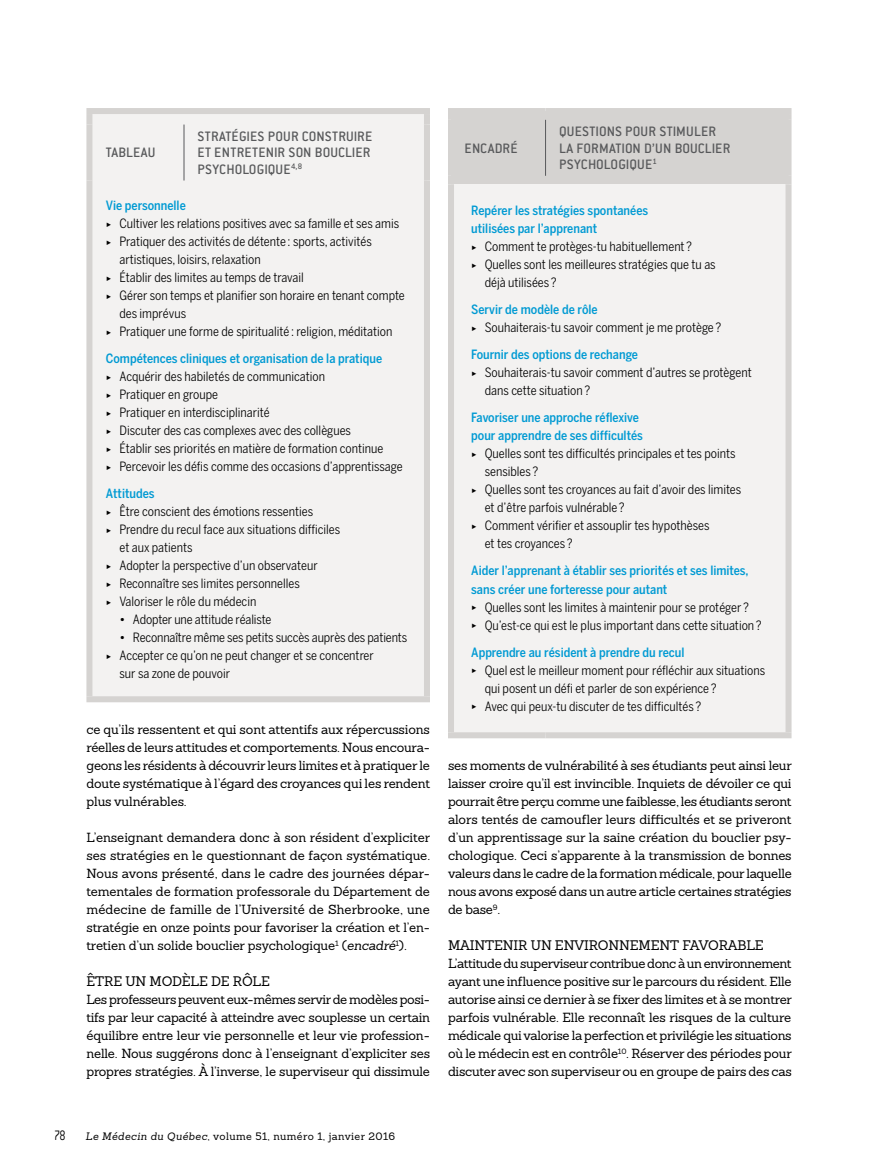
<style>
.page{position:relative;width:878px;height:1175px;background:#fff}
.page>*{position:absolute;margin:0;border:0;box-sizing:border-box;transform-origin:0 0}
.t1{font:500 15px/16.5px "Conduit ITC Std";letter-spacing:.005em;color:#58595b}
.t2{font:300 15px "Conduit ITC Std";color:#000;scale:.8 1}
.t3{font:13.5px "Sanchez Slab";letter-spacing:-.01em;color:#000}
.t4{font:12.9px/18px "Sanchez Slab";letter-spacing:-.02em;color:#000;text-align:justify}
.t5{font:12.75px/18px "Benton Sans Cond";color:#000}
.t6{font:500 12.75px/18px "Benton Sans Cond";color:#009ad3}
.t7{font:10.5px "Sanchez Slab";letter-spacing:.04em;color:#000}
.s1{font-weight:500}
.s2{font-style:italic}
</style>
<div class="page">
<div style="left:451px;top:185px;width:337px;height:550px;background:#f3f2f1"></div>
<div style="left:448px;top:185px;width:6px;height:547px;background:#d5d3d1"></div>
<div style="left:785px;top:185px;width:6px;height:547px;background:#d5d3d1"></div>
<div style="left:448px;top:732px;width:97px;height:6px;background:#d5d3d1"></div>
<div style="left:545px;top:732px;width:246px;height:6px;background:#d5d3d1"></div>
<div style="left:448px;top:108px;width:97px;height:6px;background:#d5d3d1"></div>
<div style="left:545px;top:108px;width:246px;height:6px;background:#d5d3d1"></div>
<div style="left:448px;top:114px;width:343px;height:71px;background:#d5d3d1"></div>
<div style="left:448px;top:120px;width:6px;height:56px;background:#d5d3d1"></div>
<div style="left:785px;top:120px;width:6px;height:56px;background:#d5d3d1"></div>
<div style="left:448px;top:176px;width:6px;height:9px;background:#d5d3d1"></div>
<div style="left:785px;top:176px;width:6px;height:9px;background:#d5d3d1"></div>
<div style="left:92px;top:114px;width:332px;height:582px;background:#f3f2f1"></div>
<div style="left:86px;top:108px;width:98px;height:6px;background:#d5d3d1"></div>
<div style="left:86px;top:114px;width:6px;height:10px;background:#d5d3d1"></div>
<div style="left:184px;top:108px;width:246px;height:6px;background:#d5d3d1"></div>
<div style="left:424px;top:114px;width:6px;height:10px;background:#d5d3d1"></div>
<div style="left:424px;top:180px;width:6px;height:516px;background:#d5d3d1"></div>
<div style="left:86px;top:124px;width:6px;height:56px;background:#d5d3d1"></div>
<hr style="left:184px;top:124px;width:1px;height:56px;background:#58595b">
<div style="left:424px;top:124px;width:6px;height:56px;background:#d5d3d1"></div>
<div style="left:86px;top:180px;width:6px;height:516px;background:#d5d3d1"></div>
<div style="left:86px;top:696px;width:98px;height:6px;background:#d5d3d1"></div>
<div style="left:184px;top:696px;width:246px;height:6px;background:#d5d3d1"></div>
<svg style="left:107px;top:222px;width:4px;height:4px"></svg>
<svg style="left:107px;top:240px;width:4px;height:4px"></svg>
<svg style="left:107px;top:276px;width:4px;height:4px"></svg>
<svg style="left:107px;top:294px;width:4px;height:4px"></svg>
<svg style="left:107px;top:330px;width:4px;height:4px"></svg>
<svg style="left:107px;top:375px;width:4px;height:4px"></svg>
<svg style="left:107px;top:393px;width:4px;height:4px"></svg>
<svg style="left:107px;top:411px;width:4px;height:4px"></svg>
<svg style="left:107px;top:429px;width:4px;height:4px"></svg>
<svg style="left:107px;top:447px;width:4px;height:4px"></svg>
<svg style="left:107px;top:465px;width:4px;height:4px"></svg>
<svg style="left:107px;top:510px;width:4px;height:4px"></svg>
<svg style="left:107px;top:528px;width:4px;height:4px"></svg>
<svg style="left:107px;top:564px;width:4px;height:4px"></svg>
<svg style="left:107px;top:582px;width:4px;height:4px"></svg>
<svg style="left:107px;top:600px;width:4px;height:4px"></svg>
<svg style="left:107px;top:654px;width:4px;height:4px"></svg>
<p class="t1" style="left:106px;top:144px;width:51px">TABLEAU</p>
<p class="t1" style="left:197px;top:127px;width:176px;text-align:justify">STRATÉGIES POUR CONSTRUIRE ET ENTRETENIR SON BOUCLIER PSYCHOLOGIQUE<sup>4,8</sup></p>
<p class="t6" style="left:106px;top:196px;width:81px">Vie personnelle</p>
<p class="t5" style="left:119px;top:214px;width:287px">Cultiver les relations positives avec sa famille et ses amis Pratiquer des activités de détente : sports, activités artistiques, loisirs, relaxation<br>Établir des limites au temps de travail<br>Gérer son temps et planifier son horaire en tenant compte des imprévus<br>Pratiquer une forme de spiritualité : religion, méditation</p>
<p class="t6" style="left:106px;top:349px;width:278px">Compétences cliniques et organisation de la pratique</p>
<p class="t5" style="left:119px;top:367px;width:285px">Acquérir des habiletés de communication<br>Pratiquer en groupe<br>Pratiquer en interdisciplinarité<br>Discuter des cas complexes avec des collègues<br>Établir ses priorités en matière de formation continue Percevoir les défis comme des occasions d’apprentissage</p>
<p class="t6" style="left:106px;top:484px;width:50px">Attitudes</p>
<p class="t5" style="left:119px;top:502px;width:222px">Être conscient des émotions ressenties Prendre du recul face aux situations difficiles et aux patients<br>Adopter la perspective d’un observateur Reconnaître ses limites personnelles Valoriser le rôle du médecin</p>
<p class="t5" style="left:119px;top:610px;width:153px"><span class="s1">•</span> Adopter une attitude réaliste</p>
<p class="t5" style="left:119px;top:628px;width:289px"><span class="s1">•</span> Reconnaître même ses petits succès auprès des patients<br>Accepter ce qu’on ne peut changer et se concentrer<br>sur sa zone de pouvoir</p>
<p class="t4" style="left:86px;top:720px;width:345px">ce qu’ils ressentent et qui sont attentifs aux répercussions réelles de leurs attitudes et comportements. Nous encoura&shy;geons les résidents à découvrir leurs limites et à pratiquer le doute systématique à l’égard des croyances qui les rendent plus vulnérables.</p>
<p class="t4" style="left:86px;top:828px;width:345px">L’enseignant demandera donc à son résident d’expliciter ses stratégies en le questionnant de façon systématique.<br>Nous avons présenté, dans le cadre des journées dépar&shy;tementales de formation professorale du Département de médecine de famille de l’Université de Sherbrooke, une stratégie en onze points pour favoriser la création et l’en&shy;tretien d’un solide bouclier psychologique<sup>1</sup> (<span class="s2">encadré</span><sup>1</sup>).</p>
<p class="t3" style="left:86px;top:972px;width:185px">ÊTRE UN MODÈLE DE RÔLE</p>
<p class="t4" style="left:86px;top:990px;width:345px">Les professeurs peuvent eux-mêmes servir de modèles posi&shy;tifs par leur capacité à atteindre avec souplesse un certain équilibre entre leur vie personnelle et leur vie profession&shy;nelle. Nous suggérons donc à l’enseignant d’expliciter ses propres stratégies. À l’inverse, le superviseur qui dissimule</p>
<p class="t1" style="left:559px;top:123px;width:173px">QUESTIONS POUR STIMULER<br>LA FORMATION D’UN BOUCLIER<br>PSYCHOLOGIQUE<sup>1</sup></p>
<p class="t6" style="left:471px;top:202px;width:178px">Repérer les stratégies spontanées utilisées par l’apprenant</p>
<p class="t5" style="left:484px;top:238px;width:232px">Comment te protèges-tu habituellement ?<br>Quelles sont les meilleures stratégies que tu as déjà utilisées ?</p>
<p class="t6" style="left:471px;top:301px;width:128px">Servir de modèle de rôle</p>
<p class="t5" style="left:484px;top:319px;width:238px">Souhaiterais-tu savoir comment je me protège ?</p>
<p class="t6" style="left:471px;top:346px;width:168px">Fournir des options de rechange</p>
<p class="t5" style="left:484px;top:364px;width:268px">Souhaiterais-tu savoir comment d’autres se protègent dans cette situation ?</p>
<p class="t6" style="left:471px;top:409px;width:173px">Favoriser une approche réflexive pour apprendre de ses difficultés</p>
<p class="t5" style="left:484px;top:445px;width:258px">Quelles sont tes difficultés principales et tes points sensibles ?<br>Quelles sont tes croyances au fait d’avoir des limites et d’être parfois vulnérable ?<br>Comment vérifier et assouplir tes hypothèses<br>et tes croyances ?</p>
<p class="t6" style="left:471px;top:562px;width:279px">Aider l’apprenant à établir ses priorités et ses limites, sans créer une forteresse pour autant</p>
<p class="t5" style="left:484px;top:598px;width:278px">Quelles sont les limites à maintenir pour se protéger ?<br>Qu’est-ce qui est le plus important dans cette situation ?</p>
<p class="t6" style="left:471px;top:643px;width:215px">Apprendre au résident à prendre du recul</p>
<p class="t5" style="left:484px;top:661px;width:282px">Quel est le meilleur moment pour réfléchir aux situations qui posent un défi et parler de son expérience ?<br>Avec qui peux-tu discuter de tes difficultés ?</p>
<p class="t1" style="left:464px;top:139px;width:55px">ENCADRÉ</p>
<p class="t4" style="left:448px;top:756px;width:345px">ses moments de vulnérabilité à ses étudiants peut ainsi leur laisser croire qu’il est invincible. Inquiets de dévoiler ce qui pourrait être perçu comme une faiblesse, les étudiants seront alors tentés de camoufler leurs difficultés et se priveront d’un apprentissage sur la saine création du bouclier psy&shy;chologique. Ceci s’apparente à la transmission de bonnes valeurs dans le cadre de la formation médicale, pour laquelle nous avons exposé dans un autre article certaines stratégies de base<sup>9</sup>.</p>
<p class="t3" style="left:448px;top:936px;width:317px">MAINTENIR UN ENVIRONNEMENT FAVORABLE</p>
<p class="t4" style="left:448px;top:954px;width:345px">L’attitude du superviseur contribue donc à un environnement ayant une influence positive sur le parcours du résident. Elle autorise ainsi ce dernier à se fixer des limites et à se montrer parfois vulnérable. Elle reconnaît les risques de la culture médicale qui valorise la perfection et privilégie les situations où le médecin est en contrôle<sup>10</sup>. Réserver des périodes pour discuter avec son superviseur ou en groupe de pairs des cas</p>
<p class="t2" style="left:54px;top:1126px;width:16px">78</p>
<p class="t7" style="left:86px;top:1129px;width:311px"><span class="s2">Le Médecin du Québec</span>, volume 51, numéro 1, janvier 2016</p>
</div>
